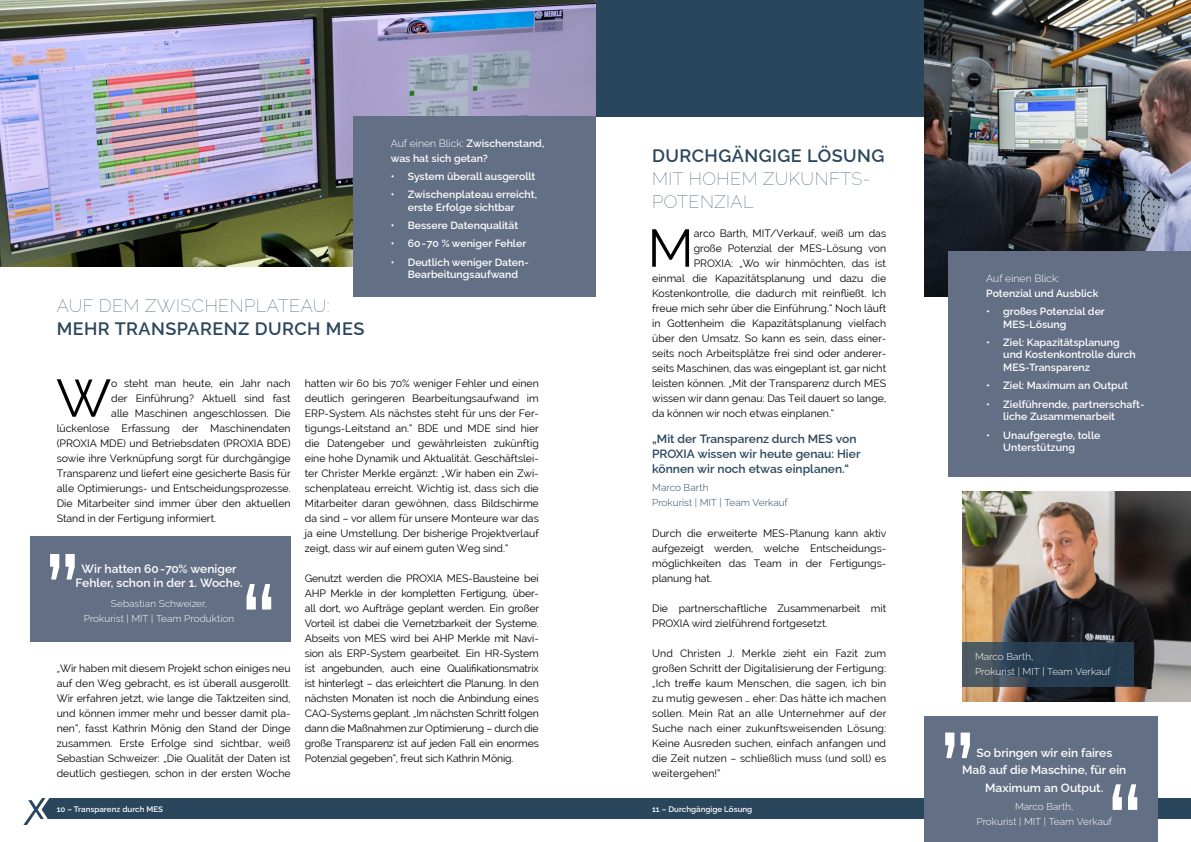
<style>
.page{position:relative;width:1191px;height:842px;background:#fff}
.page>*{position:absolute;margin:0;border:0;box-sizing:border-box;transform-origin:0 0}
.t1{font:52.8px "Raleway";color:#000}
.t2{font:100 18px/23px "Raleway";letter-spacing:.025em;color:#2a465d}
.t3{font:600 18px "Raleway";letter-spacing:.025em;color:#2a465d}
.t4{font:600 12px/17.8px "Raleway";color:#fff;text-align:center}
.t5{font:600 12px/15px "Raleway";color:#2a465d}
.t6{font:10.5px/15px "Raleway";color:#000;text-align:justify}
.t7{font:600 10.5px/12.6px "Raleway";color:#fff}
.t8{font:100 10.5px "Raleway";color:#fff}
.t9{font:100 10px/15px "Raleway";letter-spacing:.005em;color:#fff;text-align:center}
.t10{font:100 10px/15px "Raleway";letter-spacing:.005em;color:#2a465d}
.t11{font:600 8px "Raleway";color:#fff}
.s1{font-weight:100}
</style>
<div class="page">
<div style="left:595px;top:798px;width:596px;height:21px;background:#2a465d"></div>
<svg style="left:23px;top:798px;width:27px;height:27px"></svg>
<div style="left:50px;top:798px;width:545px;height:21px;background:#2a465d"></div>
<div style="left:0;top:0;width:1191px;height:117px;background:#2a465d"></div>
<img style="left:0;top:0;width:595px;height:267px">
<div style="left:353px;top:117px;width:242px;height:180px;background:#636f84"></div>
<img style="left:924px;top:0;width:267px;height:297px">
<div style="left:948px;top:252px;width:243px;height:225px;background:#636f84"></div>
<img style="left:962px;top:492px;width:229px;height:210px">
<div style="left:924px;top:717px;width:234px;height:125px;background:#636f84"></div>
<svg style="left:945px;top:732px;width:25px;height:26px"></svg>
<svg style="left:1112px;top:784px;width:25px;height:26px"></svg>
<svg style="left:962px;top:642px;width:172px;height:45px;background:#2f4354"></svg>
<div style="left:31px;top:537px;width:260px;height:105px;background:#636f84"></div>
<svg style="left:50px;top:554px;width:25px;height:25px"></svg>
<svg style="left:246px;top:584px;width:25px;height:25px"></svg>
<h2 class="t2" style="left:57px;top:292px;width:275px">AUF DEM ZWISCHENPLATEAU:</h2>
<h2 class="t3" style="left:57px;top:314px;width:309px">MEHR TRANSPARENZ DURCH MES</h2>
<p class="t7" style="left:391px;top:134px;width:155px;line-height:15px"><span class="s1">Auf einen Blick:</span> Zwischenstand, was hat sich getan?</p>
<p class="t7" style="left:391px;top:169px;width:146px">• System überall ausgerollt</p>
<p class="t7" style="left:391px;top:187px;width:148px;text-align:center">• Zwischenplateau erreicht, erste Erfolge sichtbar</p>
<p class="t7" style="left:391px;top:218px;width:129px">• Bessere Datenqualität</p>
<p class="t7" style="left:391px;top:236px;width:137px">• 60-70 % weniger Fehler</p>
<p class="t7" style="left:408px;top:254px;width:122px;text-indent:-17px">• Deutlich weniger Daten-<br>Bearbeitungsaufwand</p>
<h1 class="t1" style="left:56px;top:367px;width:57px">W</h1>
<p class="t6" style="left:111px;top:375px;width:181px">o steht man heute, ein Jahr nach</p>
<p class="t6" style="left:111px;top:390px;width:181px">der Einführung? Aktuell sind fast</p>
<p class="t6" style="left:111px;top:405px;width:181px">alle Maschinen angeschlossen. Die</p>
<p class="t6" style="left:57px;top:420px;width:235px">lückenlose Erfassung der Maschinendaten</p>
<p class="t6" style="left:57px;top:435px;width:235px">(PROXIA MDE) und Betriebsdaten (PROXIA BDE)</p>
<p class="t6" style="left:57px;top:450px;width:235px">sowie ihre Verknüpfung sorgt für durchgängige</p>
<p class="t6" style="left:57px;top:465px;width:236px">Transparenz und liefert eine gesicherte Basis für</p>
<p class="t6" style="left:57px;top:481px;width:235px">alle Optimierungs- und Entscheidungsprozesse.</p>
<p class="t6" style="left:57px;top:496px;width:235px">Die Mitarbeiter sind immer über den aktuellen</p>
<p class="t6" style="left:57px;top:511px;width:161px">Stand in der Fertigung informiert.</p>
<p class="t4" style="left:76px;top:560px;width:169px;line-height:14px">Wir hatten 60-70% weniger<br>Fehler, schon in der 1. Woche.</p>
<p class="t9" style="left:84px;top:595px;width:152px">Sebastian Schweizer,<br>Prokurist | MIT | Team Produktion</p>
<p class="t6" style="left:57px;top:661px;width:235px">„Wir haben mit diesem Projekt schon einiges neu auf den Weg gebracht, es ist überall ausgerollt.<br>Wir erfahren jetzt, wie lange die Taktzeiten sind, und können immer mehr und besser damit pla&shy;nen“, fasst Kathrin Mönig den Stand der Dinge zusammen. Erste Erfolge sind sichtbar, weiß Sebastian Schweizer: „Die Qualität der Daten ist deutlich gestiegen, schon in der ersten Woche</p>
<p class="t6" style="left:305px;top:375px;width:236px">hatten wir 60 bis 70% weniger Fehler und einen deutlich geringeren Bearbeitungsaufwand im ERP-System. Als nächstes steht für uns der Fer&shy;tigungs-Leitstand an.“ BDE und MDE sind hier die Datengeber und gewährleisten zukünftig eine hohe Dynamik und Aktualität. Geschäftslei&shy;ter Christer Merkle ergänzt: „Wir haben ein Zwi&shy;schenplateau erreicht. Wichtig ist, dass sich die Mitarbeiter daran gewöhnen, dass Bildschirme da sind – vor allem für unsere Monteure war das ja eine Umstellung. Der bisherige Projektverlauf zeigt, dass wir auf einem guten Weg sind.“</p>
<p class="t6" style="left:305px;top:571px;width:236px">Genutzt werden die PROXIA MES-Bausteine bei AHP Merkle in der kompletten Fertigung, über&shy;all dort, wo Aufträge geplant werden. Ein großer Vorteil ist dabei die Vernetzbarkeit der Systeme.<br>Abseits von MES wird bei AHP Merkle mit Navi&shy;sion als ERP-System gearbeitet. Ein HR-System ist angebunden, auch eine Qualifikationsmatrix ist hinterlegt – das erleichtert die Planung. In den nächsten Monaten ist noch die Anbindung eines CAQ-Systems geplant. „Im nächsten Schritt folgen dann die Maßnahmen zur Optimierung – durch die große Transparenz ist auf jeden Fall ein enormes Potenzial gegeben“, freut sich Kathrin Mönig.</p>
<h2 class="t3" style="left:652px;top:141px;width:234px">DURCHGÄNGIGE LÖSUNG</h2>
<h2 class="t2" style="left:652px;top:165px;width:220px">MIT HOHEM ZUKUNFTS-<br>POTENZIAL</h2>
<h1 class="t1" style="left:647px;top:217px;width:48px">M</h1>
<p class="t6" style="left:694px;top:225px;width:194px">arco Barth, MIT/Verkauf, weiß um das</p>
<p class="t6" style="left:694px;top:240px;width:194px">große Potenzial der MES-Lösung von</p>
<p class="t6" style="left:694px;top:255px;width:194px">PROXIA: „Wo wir hinmöchten, das ist</p>
<p class="t6" style="left:652px;top:270px;width:235px">einmal die Kapazitätsplanung und dazu die</p>
<p class="t6" style="left:652px;top:285px;width:235px">Kostenkontrolle, die dadurch mit reinfließt. Ich</p>
<p class="t6" style="left:652px;top:300px;width:235px">freue mich sehr über die Einführung.“ Noch läuft</p>
<p class="t6" style="left:652px;top:315px;width:235px">in Gottenheim die Kapazitätsplanung vielfach</p>
<p class="t6" style="left:652px;top:331px;width:235px">über den Umsatz. So kann es sein, dass einer-</p>
<p class="t6" style="left:652px;top:346px;width:235px">seits noch Arbeitsplätze frei sind oder anderer-</p>
<p class="t6" style="left:652px;top:361px;width:235px">seits Maschinen, das was eingeplant ist, gar nicht</p>
<p class="t6" style="left:652px;top:376px;width:235px">leisten können. „Mit der Transparenz durch MES</p>
<p class="t6" style="left:652px;top:391px;width:235px">wissen wir dann genau: Das Teil dauert so lange,</p>
<p class="t6" style="left:652px;top:406px;width:184px">da können wir noch etwas einplanen.“</p>
<p class="t5" style="left:652px;top:430px;width:210px">„Mit der Transparenz durch MES von<br>PROXIA wissen wir heute genau: Hier können wir noch etwas einplanen.“</p>
<p class="t10" style="left:652px;top:479px;width:137px">Marco Barth<br>Prokurist | MIT | Team Verkauf</p>
<p class="t6" style="left:652px;top:526px;width:236px;text-align:left">Durch die erweiterte MES-Planung kann aktiv aufgezeigt werden, welche Entscheidungs&shy;möglichkeiten das Team in der Fertigungs&shy;planung hat.</p>
<p class="t6" style="left:652px;top:601px;width:235px">Die partnerschaftliche Zusammenarbeit mit<br>PROXIA wird zielführend fortgesetzt.</p>
<p class="t6" style="left:652px;top:646px;width:236px">Und Christen J. Merkle zieht ein Fazit zum großen Schritt der Digitalisierung der Fertigung: „Ich treffe kaum Menschen, die sagen, ich bin zu mutig gewesen … eher: Das hätte ich machen sollen. Mein Rat an alle Unternehmer auf der Suche nach einer zukunftsweisenden Lösung:<br>Keine Ausreden suchen, einfach anfangen und die Zeit nutzen – schließlich muss (und soll) es weitergehen!“</p>
<p class="t11" style="left:57px;top:802px;width:108px">10 – Transparenz durch MES</p>
<p class="t11" style="left:652px;top:802px;width:102px">11 – Durchgängige Lösung</p>
<p class="t8" style="left:986px;top:270px;width:75px">Auf einen Blick:</p>
<p class="t7" style="left:986px;top:286px;width:114px">Potenzial und Ausblick</p>
<p class="t7" style="left:1003px;top:304px;width:103px;text-indent:-17px">• großes Potenzial der<br>MES-Lösung</p>
<p class="t7" style="left:1003px;top:335px;width:134px;text-indent:-17px">• Ziel: Kapazitätsplanung und Kostenkontrolle durch<br>MES-Transparenz</p>
<p class="t7" style="left:986px;top:378px;width:143px">• Ziel: Maximum an Output</p>
<p class="t7" style="left:1003px;top:396px;width:143px;text-indent:-17px">• Zielführende, partnerschaft&shy;liche Zusammenarbeit</p>
<p class="t7" style="left:1003px;top:427px;width:99px;text-indent:-17px">• Unaufgeregte, tolle<br>Unterstützung</p>
<p class="t9" style="left:975px;top:648px;width:137px;text-align:left">Marco Barth,<br>Prokurist | MIT | Team Verkauf</p>
<p class="t4" style="left:962px;top:742px;width:166px">So bringen wir ein faires<br>Maß auf die Maschine, für ein<br>Maximum an Output.</p>
<p class="t9" style="left:976px;top:798px;width:137px">Marco Barth,<br>Prokurist | MIT | Team Verkauf</p>
</div>
